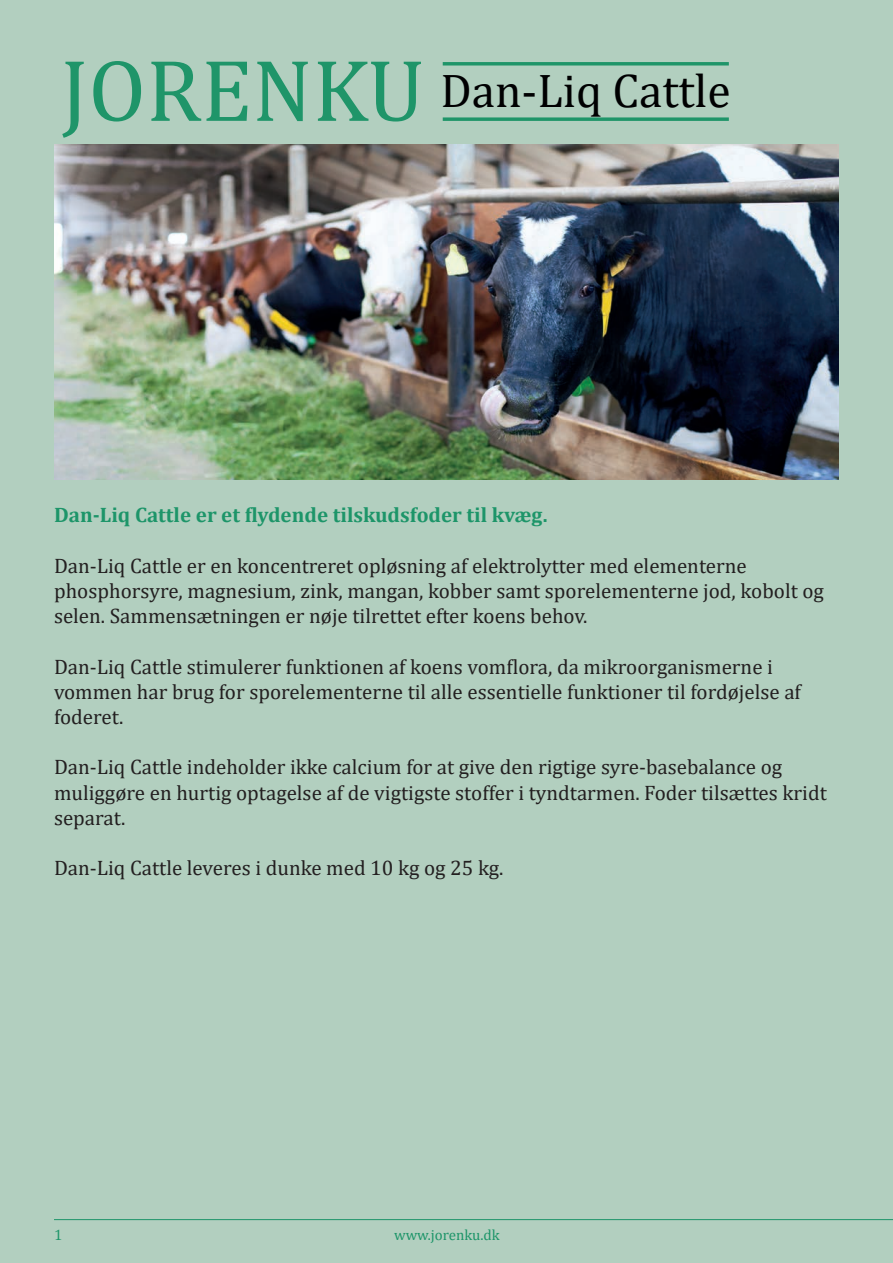
<style>
.page{position:relative;width:893px;height:1263px;background:#b2cfbf}
.page>*{position:absolute;margin:0;border:0;box-sizing:border-box;transform-origin:0 0}
.t1{font:47.55px "Cambria";color:#000001}
.t2{font:21px/25.2px "Cambria";color:#231f20}
.t3{font:700 21px "Cambria";color:#1d9569}
.t4{font:15px "Cambria";color:#1d9569}
.s1{font-size:88.65px;color:#1f9569}
</style>
<div class="page">
<hr style="left:54px;top:1219px;width:839px;height:1px;background:#1d9569">
<svg style="left:443px;top:62px;width:286px;height:4px"></svg>
<svg style="left:443px;top:117px;width:286px;height:4px"></svg>
<img style="left:54px;top:145px;width:785px;height:335px">
<h1 class="t1" style="left:61px;top:63px;width:671px"><span class="s1">JORENKU</span> Dan-Liq Cattle</h1>
<p class="t3" style="left:54px;top:500px;width:495px">Dan-Liq Cattle er et flydende tilskudsfoder til kvæg.</p>
<p class="t2" style="left:54px;top:553px;width:771px">Dan-Liq Cattle er en koncentreret opløsning af elektrolytter med elementerne phosphorsyre, magnesium, zink, mangan, kobber samt sporelementerne jod, kobolt og selen. Sammensætningen er nøje tilrettet efter koens behov.</p>
<p class="t2" style="left:54px;top:654px;width:748px">Dan-Liq Cattle stimulerer funktionen af koens vomflora, da mikroorganismerne i vommen har brug for sporelementerne til alle essentielle funktioner til fordøjelse af foderet.</p>
<p class="t2" style="left:54px;top:754px;width:774px">Dan-Liq Cattle indeholder ikke calcium for at give den rigtige syre-basebalance og muliggøre en hurtig optagelse af de vigtigste stoffer i tyndtarmen. Foder tilsættes kridt separat.</p>
<p class="t2" style="left:54px;top:855px;width:451px">Dan-Liq Cattle leveres i dunke med 10 kg og 25 kg.</p>
<p class="t4" style="left:54px;top:1226px;width:10px">1</p>
<p class="t4" style="left:394px;top:1226px;width:107px">www.jorenku.dk</p>
</div>
